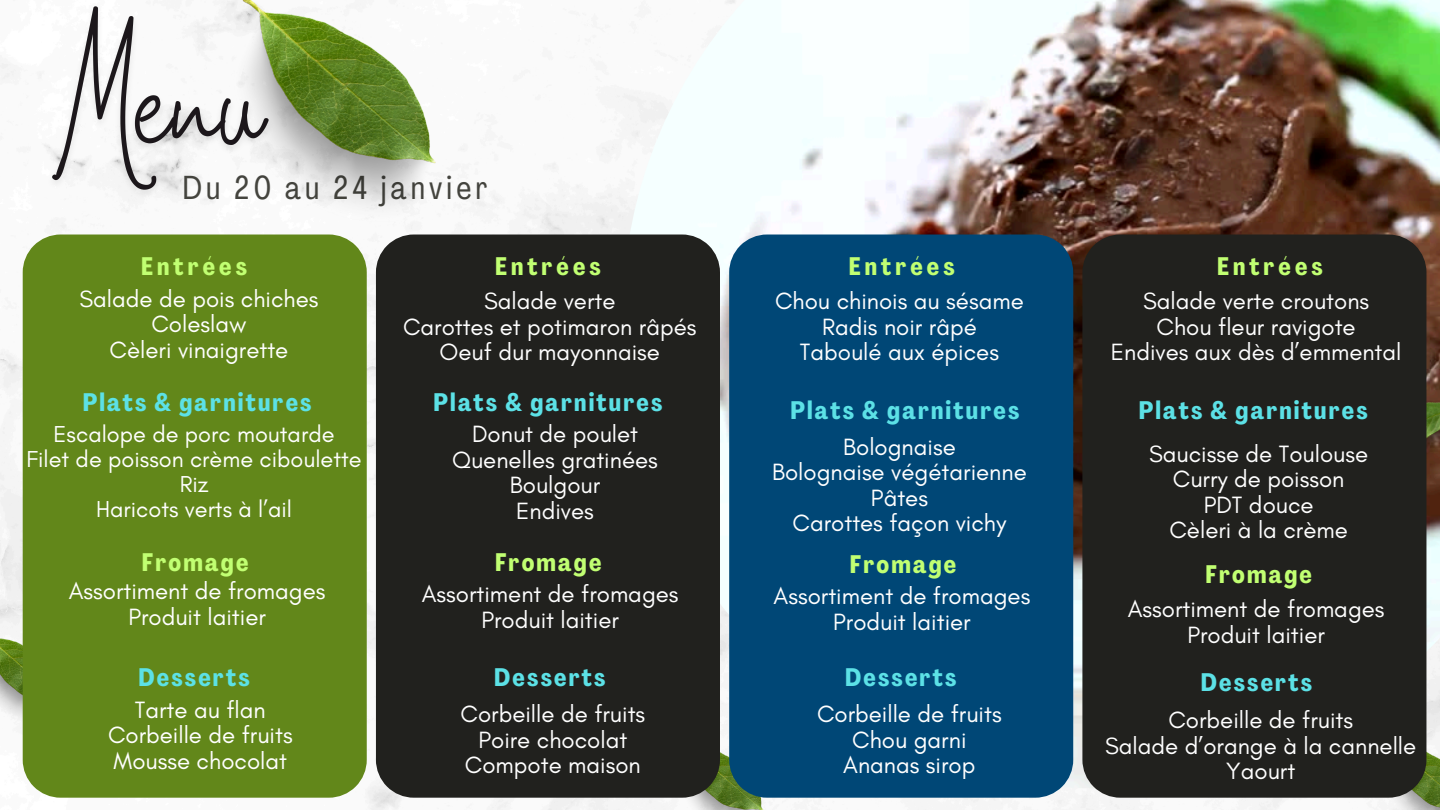
<style>
.page{position:relative;width:1440px;height:810px;background:#fff}
.page>*{position:absolute;margin:0;border:0;box-sizing:border-box;transform-origin:0 0}
.t1{font:32.85px "Agrandir Tight";letter-spacing:.12em;color:#44443e}
.t2{font:700 25px "Agrandir Tight";letter-spacing:.09em;color:#5ce1e6}
.t3{font:700 25px "Agrandir Tight";letter-spacing:.165em;color:#c1ff72}
.t4{font:700 25px "Agrandir Tight";letter-spacing:.09em;color:#c1ff72}
.t5{font:24px "Glacial Indifference";color:#fff}
.t6{font:23.5px "Glacial Indifference";color:#fff}
</style>
<div class="page">
<img style="left:0;top:60px;width:1301px;height:750px">
<img style="left:675px;top:788px;width:88px;height:22px">
<img style="left:1391px;top:788px;width:49px;height:22px">
<img style="left:623px;top:0;width:817px;height:788px">
<img style="left:0;top:631px;width:23px;height:98px">
<img style="left:1426px;top:376px;width:14px;height:104px">
<div style="left:23px;top:235px;width:344px;height:563px;background:#62871a"></div>
<div style="left:376px;top:235px;width:344px;height:563px;background:#21211e"></div>
<div style="left:729px;top:235px;width:344px;height:563px;background:#004776"></div>
<div style="left:1082px;top:235px;width:344px;height:563px;background:#21211e"></div>
<img style="left:42px;top:0;width:239px;height:232px">
<img style="left:231px;top:0;width:204px;height:225px">
<p class="t1" style="left:182px;top:174px;width:307px">Du 20 au 24 janvier</p>
<p class="t3" style="left:141px;top:256px;width:107px">Entrées</p>
<p class="t5" style="left:79px;top:284px;width:241px">Salade de pois chiches</p>
<p class="t5" style="left:151px;top:309px;width:97px">Coleslaw</p>
<p class="t5" style="left:110px;top:335px;width:180px">Cèleri vinaigrette</p>
<p class="t2" style="left:83px;top:392px;width:230px">Plats &amp; garnitures</p>
<p class="t6" style="left:54px;top:420px;width:282px">Escalope de porc moutarde</p>
<p class="t6" style="left:27px;top:445px;width:337px">Filet de poisson crème ciboulette</p>
<p class="t6" style="left:180px;top:470px;width:30px">Riz</p>
<p class="t6" style="left:96px;top:495px;width:198px">Haricots verts à l’ail</p>
<p class="t4" style="left:142px;top:552px;width:108px">Fromage</p>
<p class="t5" style="left:69px;top:577px;width:258px">Assortiment de fromages</p>
<p class="t5" style="left:128px;top:602px;width:139px">Produit laitier</p>
<p class="t2" style="left:138px;top:667px;width:113px">Desserts</p>
<p class="t5" style="left:135px;top:695px;width:132px">Tarte au flan</p>
<p class="t5" style="left:108px;top:720px;width:186px">Corbeille de fruits</p>
<p class="t5" style="left:114px;top:746px;width:175px">Mousse chocolat</p>
<p class="t3" style="left:495px;top:256px;width:107px">Entrées</p>
<p class="t3" style="left:849px;top:256px;width:107px">Entrées</p>
<p class="t5" style="left:484px;top:287px;width:133px">Salade verte</p>
<p class="t5" style="left:403px;top:312px;width:295px">Carottes et potimaron râpés</p>
<p class="t5" style="left:440px;top:338px;width:222px">Oeuf dur mayonnaise</p>
<h3 class="t5" style="left:775px;top:287px;width:250px">Chou chinois au sésame</h3>
<h3 class="t5" style="left:822px;top:312px;width:156px">Radis noir râpé</h3>
<h3 class="t5" style="left:800px;top:338px;width:201px">Taboulé aux épices</h3>
<p class="t2" style="left:434px;top:392px;width:230px">Plats &amp; garnitures</p>
<p class="t2" style="left:790px;top:400px;width:230px">Plats &amp; garnitures</p>
<h3 class="t5" style="left:472px;top:420px;width:168px">Donut de poulet</h3>
<h3 class="t5" style="left:452px;top:445px;width:207px">Quenelles gratinées</h3>
<h3 class="t5" style="left:510px;top:471px;width:92px">Boulgour</h3>
<h3 class="t5" style="left:516px;top:496px;width:79px">Endives</h3>
<h3 class="t5" style="left:843px;top:432px;width:114px">Bolognaise</h3>
<h3 class="t5" style="left:772px;top:457px;width:256px">Bolognaise végétarienne</h3>
<h3 class="t5" style="left:871px;top:483px;width:58px">Pâtes</h3>
<p class="t5" style="left:793px;top:508px;width:215px">Carottes façon vichy</p>
<p class="t4" style="left:495px;top:552px;width:108px">Fromage</p>
<p class="t4" style="left:850px;top:554px;width:108px">Fromage</p>
<h2 class="t5" style="left:422px;top:579px;width:258px">Assortiment de fromages</h2>
<h3 class="t5" style="left:481px;top:605px;width:139px">Produit laitier</h3>
<p class="t5" style="left:774px;top:581px;width:258px">Assortiment de fromages</p>
<p class="t5" style="left:833px;top:607px;width:139px">Produit laitier</p>
<h3 class="t2" style="left:494px;top:667px;width:113px">Desserts</h3>
<h3 class="t2" style="left:845px;top:667px;width:113px">Desserts</h3>
<h3 class="t5" style="left:461px;top:699px;width:186px">Corbeille de fruits</h3>
<h3 class="t5" style="left:478px;top:725px;width:150px">Poire chocolat</h3>
<h3 class="t5" style="left:465px;top:750px;width:177px">Compote maison</h3>
<p class="t5" style="left:817px;top:699px;width:186px">Corbeille de fruits</p>
<p class="t5" style="left:852px;top:725px;width:116px">Chou garni</p>
<p class="t5" style="left:843px;top:750px;width:134px">Ananas sirop</p>
<p class="t3" style="left:1217px;top:256px;width:107px">Entrées</p>
<p class="t5" style="left:1143px;top:287px;width:228px">Salade verte croutons</p>
<p class="t5" style="left:1157px;top:312px;width:201px">Chou fleur ravigote</p>
<p class="t5" style="left:1111px;top:338px;width:292px">Endives aux dès d’emmental</p>
<p class="t2" style="left:1139px;top:401px;width:230px">Plats &amp; garnitures</p>
<p class="t5" style="left:1149px;top:439px;width:221px">Saucisse de Toulouse</p>
<p class="t5" style="left:1173px;top:464px;width:173px">Curry de poisson</p>
<p class="t5" style="left:1204px;top:490px;width:111px">PDT douce</p>
<p class="t5" style="left:1169px;top:515px;width:180px">Cèleri à la crème</p>
<p class="t4" style="left:1205px;top:564px;width:108px">Fromage</p>
<p class="t5" style="left:1128px;top:595px;width:258px">Assortiment de fromages</p>
<p class="t5" style="left:1187px;top:620px;width:139px">Produit laitier</p>
<p class="t2" style="left:1201px;top:672px;width:113px">Desserts</p>
<p class="t5" style="left:1168px;top:706px;width:186px">Corbeille de fruits</p>
<p class="t5" style="left:1105px;top:731px;width:313px">Salade d’orange à la cannelle</p>
<p class="t5" style="left:1226px;top:757px;width:70px">Yaourt</p>
</div>
